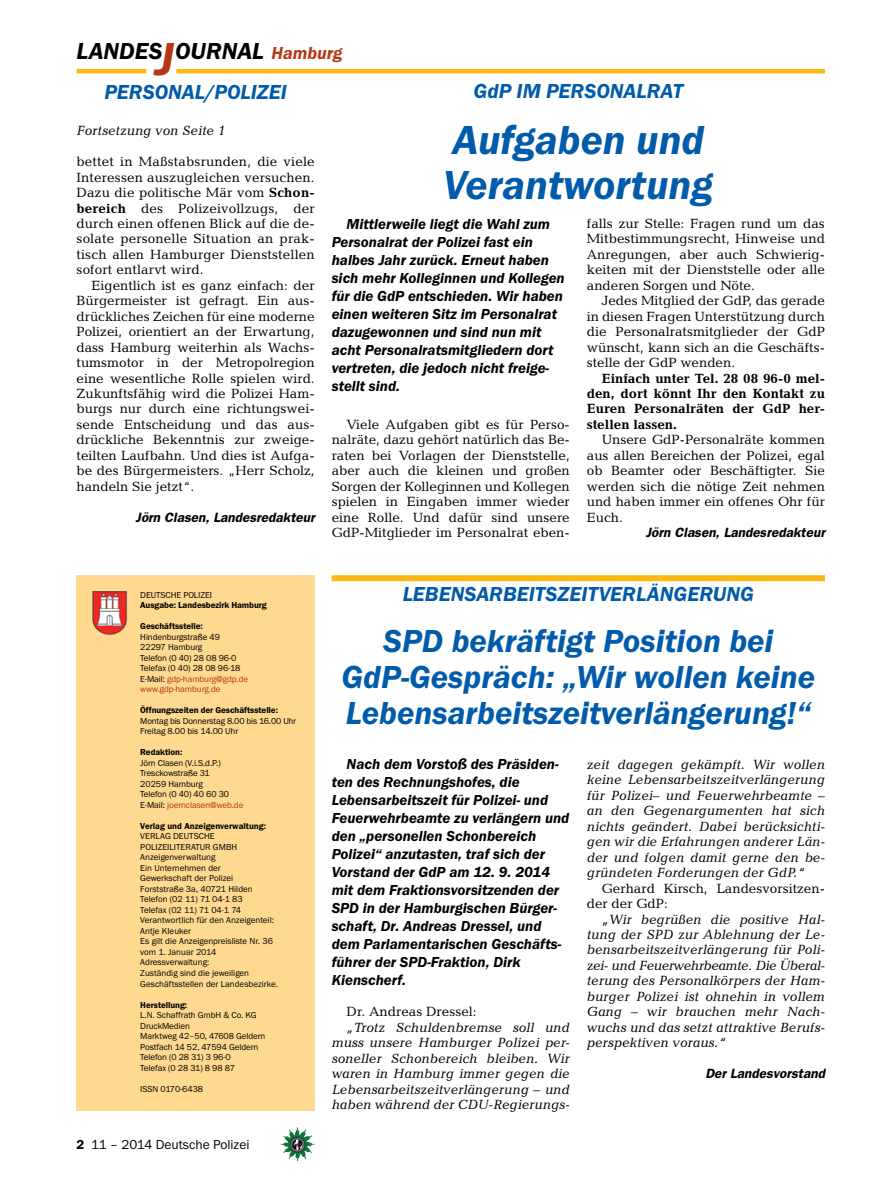
<style>
.page{position:relative;width:893px;height:1191px;background:#fff}
.page>*{position:absolute;margin:0;border:0;box-sizing:border-box;transform-origin:0 0}
._02__HEADLINE_3spalt{font:italic 600 42px/45px "Franklin Gothic Itc T";color:#005baa}
._04__HEADLINE_1spalt{font:italic 600 33px/36px "Franklin Gothic Itc T";color:#005baa;text-align:center}
.t1{font:italic 600 24px "Franklin Gothic Itc T";color:#000}
._01__RUBRIKENZEILE_o{font:italic 600 21px "Franklin Gothic Itc T";color:#005baa}
._01__RUBRIKENZEILE_m{font:italic 600 21px "Franklin Gothic Itc T";color:#005baa}
.t2{font:italic 600 18px "Franklin Gothic Itc T";color:#b33916}
._08__VORSPANN{font:italic 600 15px/18px "Franklin Gothic Itc T";color:#000}
._09__GRUNDTEXT___Blo{font:13.5px/15.5px "Candida";color:#000;text-align:justify}
._09__GRUNDTEXT___Blo-2{font:italic 13.5px/15.5px "Candida";color:#000;text-align:justify}
._09__GRUNDTEXT___Blo-3{font:700 13.5px/15.5px "Candida";color:#000;text-align:justify}
._13__UNTERSCHRIFT_Ar{font:italic 600 13.5px "Franklin Gothic";color:#000}
.t3{font:13.5px "Franklin Gothic Itc T";color:#000}
._11__GRUNDTEXT___Fla{font:italic 13.5px "Candida";color:#000}
.t4{font:9px/10.5px "Franklin Gothic Itc T";letter-spacing:-.01em;color:#000}
.t5{font:600 9px "Franklin Gothic Itc T";letter-spacing:-.01em;color:#000}
.t6{font:9px "Franklin Gothic Itc T";letter-spacing:-.01em;color:#b33916}
.s1{font-size:48px;color:#b33916}
.s2{font-weight:700}
.s3{color:#000}
.s4{font-weight:600}
</style>
<div class="page">
<hr style="left:77px;top:69px;width:69px;height:4px;background:#fdb913">
<hr style="left:176px;top:69px;width:649px;height:4px;background:#fdb913">
<img style="left:281px;top:1128px;width:16px;height:24px">
<div style="left:77px;top:575px;width:238px;height:535px;background:#ffd990"></div>
<img style="left:92px;top:591px;width:36px;height:45px">
<div style="left:332px;top:575px;width:493px;height:6px;background:#fdb913"></div>
<p class="t1" style="left:77px;top:37px;width:189px">LANDES<span class="s1">J</span>OURNAL</p>
<p class="t2" style="left:272px;top:42px;width:72px">Hamburg</p>
<p class="_01__RUBRIKENZEILE_o" style="left:104px;top:80px;width:184px">PERSONAL/POLIZEI</p>
<p class="_01__RUBRIKENZEILE_o" style="left:474px;top:79px;width:211px">GdP IM PERSONALRAT</p>
<p class="_11__GRUNDTEXT___Fla" style="left:77px;top:123px;width:150px">Fortsetzung von Seite 1</p>
<p class="_09__GRUNDTEXT___Blo" style="left:77px;top:154px;width:240px">bettet in Maßstabsrunden, die viele Interessen auszugleichen versuchen.<br>Dazu die politische Mär vom <span class="s2">Schon&shy;bereich</span> des Polizeivollzugs, der durch einen offenen Blick auf die de&shy;solate personelle Situation an prak&shy;tisch allen Hamburger Dienststellen sofort entlarvt wird.</p>
<p class="_09__GRUNDTEXT___Blo" style="left:77px;top:277px;width:240px;text-indent:15px">Eigentlich ist es ganz einfach: der Bürgermeister ist gefragt. Ein aus&shy;drückliches Zeichen für eine moderne Polizei, orientiert an der Erwartung, dass Hamburg weiterhin als Wachs&shy;tumsmotor in der Metropolregion eine wesentliche Rolle spielen wird.<br>Zukunftsfähig wird die Polizei Ham&shy;burgs nur durch eine richtungswei&shy;sende Entscheidung und das aus&shy;drückliche Bekenntnis zur zweige&shy;teilten Laufbahn. Und dies ist Aufga&shy;be des Bürgermeisters. „Herr Scholz, handeln Sie jetzt“.</p>
<p class="_13__UNTERSCHRIFT_Ar" style="left:136px;top:509px;width:181px">Jörn Clasen, Landesredakteur</p>
<p class="_02__HEADLINE_3spalt" style="left:444px;top:116px;width:271px">Aufgaben und<br>Verantwortung</p>
<p class="_09__GRUNDTEXT___Blo" style="left:587px;top:216px;width:240px">falls zur Stelle: Fragen rund um das Mitbestimmungsrecht, Hinweise und Anregungen, aber auch Schwierig&shy;keiten mit der Dienststelle oder alle anderen Sorgen und Nöte.</p>
<p class="_09__GRUNDTEXT___Blo" style="left:587px;top:293px;width:240px;text-indent:15px">Jedes Mitglied der GdP, das gerade in diesen Fragen Unterstützung durch die Personalratsmitglieder der GdP wünscht, kann sich an die Geschäfts&shy;stelle der GdP wenden.</p>
<p class="_09__GRUNDTEXT___Blo-3" style="left:587px;top:370px;width:240px;text-indent:15px">Einfach unter Tel. 28 08 96-0 mel&shy;den, dort könnt Ihr den Kontakt zu Euren Personalräten der GdP her&shy;stellen lassen.</p>
<p class="_09__GRUNDTEXT___Blo" style="left:587px;top:432px;width:240px;text-indent:15px">Unsere GdP-Personalräte kommen aus allen Bereichen der Polizei, egal ob Beamter oder Beschäftigter. Sie werden sich die nötige Zeit nehmen und haben immer ein offenes Ohr für Euch.</p>
<p class="_13__UNTERSCHRIFT_Ar" style="left:646px;top:524px;width:181px">Jörn Clasen, Landesredakteur</p>
<p class="_08__VORSPANN" style="left:332px;top:215px;width:235px;text-indent:15px">Mittlerweile liegt die Wahl zum<br>Personalrat der Polizei fast ein halbes Jahr zurück. Erneut haben sich mehr Kolleginnen und Kollegen für die GdP entschieden. Wir haben einen weiteren Sitz im Personalrat dazugewonnen und sind nun mit acht Personalratsmitgliedern dort vertreten, die jedoch nicht freige&shy;stellt sind.</p>
<p class="_09__GRUNDTEXT___Blo" style="left:332px;top:416px;width:240px;text-indent:15px">Viele Aufgaben gibt es für Perso&shy;nalräte, dazu gehört natürlich das Be&shy;raten bei Vorlagen der Dienststelle, aber auch die kleinen und großen Sorgen der Kolleginnen und Kollegen spielen in Eingaben immer wieder eine Rolle. Und dafür sind unsere GdP-Mitglieder im Personalrat eben-</p>
<p class="t4" style="left:140px;top:589px;width:73px">DEUTSCHE POLIZEI</p>
<p class="t5" style="left:140px;top:600px;width:128px">Ausgabe: Landesbezirk Hamburg</p>
<p class="t5" style="left:140px;top:621px;width:64px">Geschäftsstelle:</p>
<p class="t4" style="left:140px;top:631px;width:81px">Hindenburgstraße 49</p>
<p class="t4" style="left:140px;top:642px;width:64px">22297 Hamburg</p>
<p class="t4" style="left:140px;top:652px;width:97px">Telefon (0 40) 28 08 96-0</p>
<p class="t4" style="left:140px;top:663px;width:102px">Telefax (0 40) 28 08 96-18</p>
<p class="t6" style="left:140px;top:673px;width:109px"><span class="s3">E-Mail:</span> gdp-hamburg@gdp.de</p>
<p class="t6" style="left:140px;top:684px;width:82px">www.gdp-hamburg.de</p>
<p class="t5" style="left:140px;top:705px;width:139px">Öffnungszeiten der Geschäftsstelle:</p>
<p class="t4" style="left:140px;top:715px;width:157px">Montag bis Donnerstag 8.00 bis 16.00 Uhr</p>
<p class="t4" style="left:140px;top:726px;width:100px">Freitag 8.00 bis 14.00 Uhr</p>
<p class="t5" style="left:140px;top:747px;width:44px">Redaktion:</p>
<p class="t4" style="left:140px;top:757px;width:82px">Jörn Clasen (V.i.S.d.P.)</p>
<p class="t4" style="left:140px;top:768px;width:71px">Tresckowstraße 31</p>
<p class="t4" style="left:140px;top:778px;width:64px">20259 Hamburg</p>
<p class="t4" style="left:140px;top:789px;width:90px">Telefon (0 40) 40 60 30</p>
<p class="t6" style="left:140px;top:799px;width:105px"><span class="s3">E-Mail:</span> joernclasen@web.de</p>
<p class="t5" style="left:140px;top:820px;width:127px">Verlag und Anzeigenverwaltung:</p>
<p class="t4" style="left:140px;top:831px;width:76px">VERLAG DEUTSCHE</p>
<p class="t4" style="left:140px;top:841px;width:99px">POLIZEILITERATUR GMBH</p>
<p class="t4" style="left:140px;top:852px;width:77px">Anzeigenverwaltung</p>
<p class="t4" style="left:140px;top:862px;width:95px">Ein Unternehmen der<br>Gewerkschaft der Polizei</p>
<p class="t4" style="left:140px;top:883px;width:114px">Forststraße 3a, 40721 Hilden</p>
<p class="t4" style="left:140px;top:894px;width:104px">Telefon (02 11) 71 04-1 83</p>
<p class="t4" style="left:140px;top:904px;width:102px">Telefax (02 11) 71 04-1 74</p>
<p class="t4" style="left:140px;top:915px;width:135px">Verantwortlich für den Anzeigenteil:</p>
<p class="t4" style="left:140px;top:925px;width:52px">Antje Kleuker</p>
<p class="t4" style="left:140px;top:936px;width:134px">Es gilt die Anzeigenpreisliste Nr. 36</p>
<p class="t4" style="left:140px;top:946px;width:78px">vom 1. Januar 2014</p>
<p class="t4" style="left:140px;top:957px;width:139px">Adressverwaltung:<br>Zuständig sind die jeweiligen<br>Geschäftsstellen der Landesbezirke.</p>
<p class="t5" style="left:140px;top:999px;width:49px">Herstellung:</p>
<p class="t4" style="left:140px;top:1009px;width:118px">L.N. Schaffrath GmbH &amp; Co. KG</p>
<p class="t4" style="left:140px;top:1020px;width:51px">DruckMedien</p>
<p class="t4" style="left:140px;top:1030px;width:127px">Marktweg 42–50, 47608 Geldern</p>
<p class="t4" style="left:140px;top:1041px;width:120px">Postfach 14 52, 47594 Geldern</p>
<p class="t4" style="left:140px;top:1051px;width:92px">Telefon (0 28 31) 3 96-0</p>
<p class="t4" style="left:140px;top:1062px;width:96px">Telefax (0 28 31) 8 98 87</p>
<p class="t4" style="left:140px;top:1083px;width:64px">ISSN 0170-6438</p>
<p class="t3" style="left:77px;top:1136px;width:174px"><span class="s4">2</span> 11 – 2014 Deutsche Polizei</p>
<p class="_01__RUBRIKENZEILE_m" style="left:403px;top:582px;width:353px">LEBENSARBEITSZEITVERLÄNGERUNG</p>
<p class="_04__HEADLINE_1spalt" style="left:341px;top:622px;width:475px">SPD bekräftigt Position bei<br>GdP-Gespräch: „Wir wollen keine<br>Lebensarbeitszeitverlängerung!“</p>
<p class="_09__GRUNDTEXT___Blo-2" style="left:587px;top:756px;width:240px">zeit dagegen gekämpft. Wir wollen keine Lebensarbeitszeitverlängerung für Polizei– und Feuerwehrbeamte – an den Gegenargumenten hat sich nichts geändert. Dabei berücksichti&shy;gen wir die Erfahrungen anderer Län&shy;der und folgen damit gerne den be&shy;gründeten Forderungen der GdP.“</p>
<p class="_09__GRUNDTEXT___Blo" style="left:587px;top:880px;width:240px;text-indent:15px">Gerhard Kirsch, Landesvorsitzen&shy;der der GdP:</p>
<p class="_09__GRUNDTEXT___Blo-2" style="left:587px;top:911px;width:240px;text-indent:15px">„Wir begrüßen die positive Hal&shy;tung der SPD zur Ablehnung der Le&shy;bensarbeitszeitverlängerung für Poli&shy;zei- und Feuerwehrbeamte. Die Überal&shy;terung des Personalkörpers der Ham&shy;burger Polizei ist ohnehin in vollem Gang – wir brauchen mehr Nach&shy;wuchs und das setzt attraktive Berufs&shy;perspektiven voraus.“</p>
<p class="_13__UNTERSCHRIFT_Ar" style="left:705px;top:1065px;width:121px">Der Landesvorstand</p>
<p class="_08__VORSPANN" style="left:332px;top:754px;width:239px;text-indent:15px">Nach dem Vorstoß des Präsiden&shy;ten des Rechnungshofes, die<br>Lebensarbeitszeit für Polizei- und<br>Feuerwehrbeamte zu verlängern und den „personellen Schonbereich<br>Polizei“ anzutasten, traf sich der<br>Vorstand der GdP am 12. 9. 2014 mit dem Fraktionsvorsitzenden der<br>SPD in der Hamburgischen Bürger&shy;schaft, Dr. Andreas Dressel, und dem Parlamentarischen Geschäfts&shy;führer der SPD-Fraktion, Dirk<br>Kienscherf.</p>
<p class="_09__GRUNDTEXT___Blo" style="left:347px;top:1004px;width:132px">Dr. Andreas Dressel:</p>
<p class="_09__GRUNDTEXT___Blo-2" style="left:332px;top:1019px;width:240px;text-indent:15px">„Trotz Schuldenbremse soll und muss unsere Hamburger Polizei per&shy;soneller Schonbereich bleiben. Wir waren in Hamburg immer gegen die Lebensarbeitszeitverlängerung – und haben während der CDU-Regierungs-</p>
</div>
